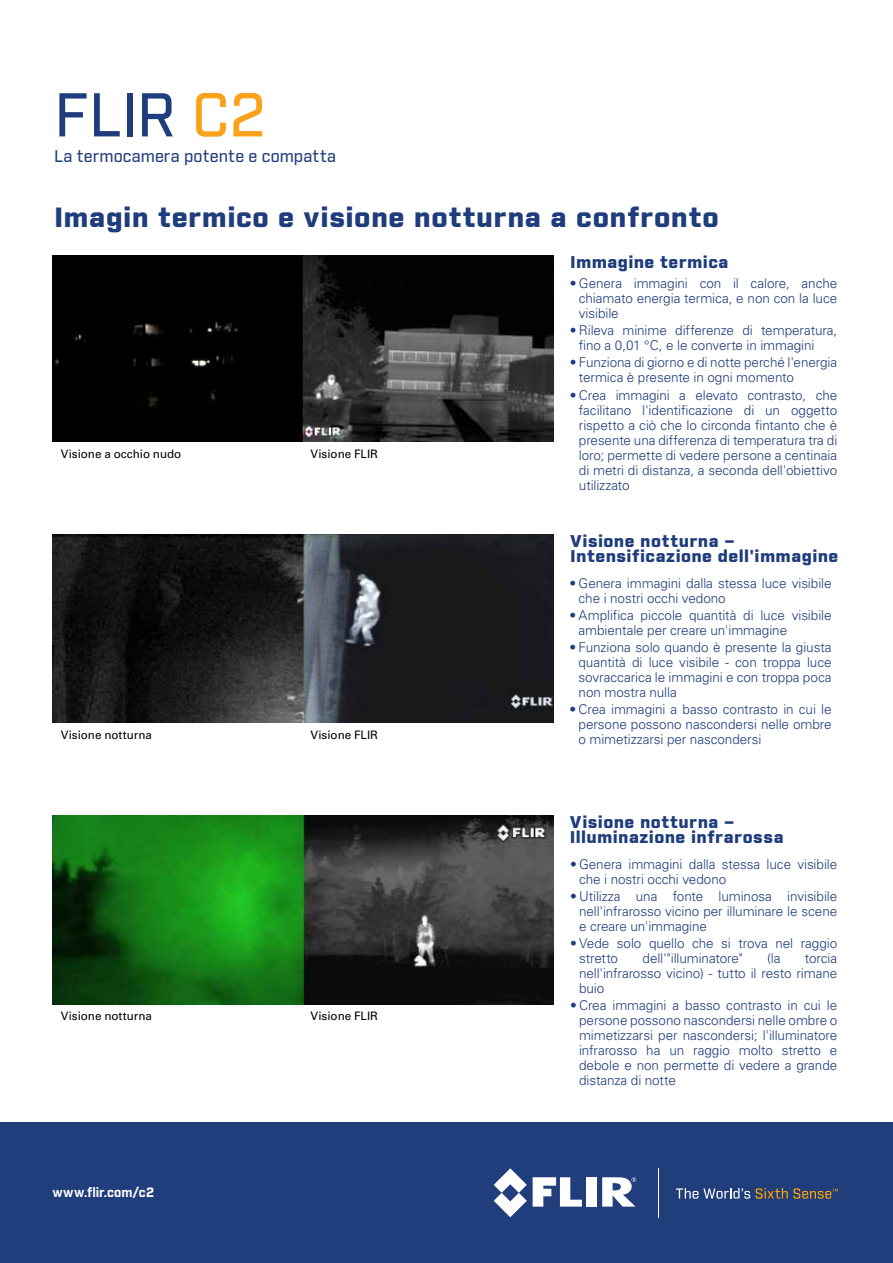
<style>
.page{position:relative;width:893px;height:1263px;background:#fff}
.page>*{position:absolute;margin:0;border:0;box-sizing:border-box;transform-origin:0 0}
.t1{font:500 60px "Industry";color:#1f3d7c}
.t2{font:900 27px "Industry";letter-spacing:.02em;color:#1f3d7c;scale:1.1 1}
.t3{font:900 16.5px/15px "Industry";letter-spacing:.025em;color:#1f3d7c;scale:1.1 1}
.t4{font:500 16.5px "Industry";letter-spacing:.01em;color:#1f3d7c}
.t5{font:300 13.5px/15px "Univers LT Std";letter-spacing:-.005em;color:#1f3d7c;text-align:justify}
.t6{font:700 13.2px "Industry";letter-spacing:.005em;color:#fff}
.t7{font:11.7px "Univers LT Std";color:#000}
.s1{color:#faa21b}
</style>
<div class="page">
<img style="left:53px;top:256px;width:501px;height:186px">
<img style="left:53px;top:535px;width:501px;height:188px">
<img style="left:53px;top:816px;width:501px;height:188px">
<div style="left:0;top:1123px;width:893px;height:140px;background:#203d7c"></div>
<svg style="left:533px;top:1177px;width:49px;height:30px"></svg>
<div style="left:587px;top:1177px;width:10px;height:29px;background:#fff"></div>
<svg style="left:494px;top:1168px;width:33px;height:49px"></svg>
<svg style="left:602px;top:1177px;width:34px;height:29px"></svg>
<svg style="left:676px;top:1188px;width:74px;height:10px"></svg>
<svg style="left:756px;top:1188px;width:82px;height:10px"></svg>
<hr style="left:658px;top:1168px;width:1px;height:49px;background:#fff">
<h1 class="t1" style="left:54px;top:79px;width:213px">FLIR <span class="s1">C2</span></h1>
<p class="t4" style="left:54px;top:146px;width:284px">La termocamera potente e compatta</p>
<h2 class="t2" style="left:54px;top:201px;width:606px">Imagin termico e visione notturna a confronto</h2>
<p class="t3" style="left:570px;top:256px;width:146px">Immagine termica</p>
<p class="t7" style="left:61px;top:446px;width:122px">Visione a occhio nudo</p>
<p class="t7" style="left:310px;top:446px;width:69px">Visione FLIR</p>
<p class="t5" style="left:579px;top:276px;width:260px;text-indent:-9px">• Genera immagini con il calore, anche chiamato energia termica, e non con la luce visibile</p>
<p class="t5" style="left:579px;top:323px;width:260px;text-indent:-9px">• Rileva minime differenze di temperatura, fino a 0,01 °C, e le converte in immagini</p>
<p class="t5" style="left:579px;top:355px;width:260px;text-indent:-9px">• Funziona di giorno e di notte perché l'energia termica è presente in ogni momento</p>
<p class="t5" style="left:579px;top:387px;width:260px;text-indent:-9px">• Crea immagini a elevato contrasto, che facilitano l'identificazione di un oggetto rispetto a ciò che lo circonda fintanto che è presente una differenza di temperatura tra di loro; permette di vedere persone a centinaia di metri di distanza, a seconda dell'obiettivo utilizzato</p>
<p class="t3" style="left:570px;top:535px;width:245px">Visione notturna –<br>Intensificazione dell'immagine</p>
<p class="t7" style="left:61px;top:727px;width:93px">Visione notturna</p>
<p class="t7" style="left:310px;top:727px;width:69px">Visione FLIR</p>
<p class="t5" style="left:579px;top:576px;width:255px;text-indent:-9px">• Genera immagini dalla stessa luce visibile che i nostri occhi vedono</p>
<p class="t5" style="left:579px;top:608px;width:255px;text-indent:-9px">• Amplifica piccole quantità di luce visibile ambientale per creare un'immagine</p>
<p class="t5" style="left:579px;top:640px;width:255px;text-indent:-9px">• Funziona solo quando è presente la giusta quantità di luce visibile - con troppa luce sovraccarica le immagini e con troppa poca non mostra nulla</p>
<p class="t5" style="left:579px;top:702px;width:255px;text-indent:-9px">• Crea immagini a basso contrasto in cui le persone possono nascondersi nelle ombre o mimetizzarsi per nascondersi</p>
<p class="t3" style="left:570px;top:815px;width:196px">Visione notturna –<br>Illuminazione infrarossa</p>
<p class="t7" style="left:61px;top:1009px;width:93px">Visione notturna</p>
<p class="t7" style="left:310px;top:1009px;width:69px">Visione FLIR</p>
<p class="t5" style="left:579px;top:856px;width:260px;text-indent:-9px">• Genera immagini dalla stessa luce visibile che i nostri occhi vedono</p>
<p class="t5" style="left:579px;top:888px;width:260px;text-indent:-9px">• Utilizza una fonte luminosa invisibile nell'infrarosso vicino per illuminare le scene e creare un'immagine</p>
<p class="t5" style="left:579px;top:935px;width:260px;text-indent:-9px">• Vede solo quello che si trova nel raggio stretto</p>
<p class="t5" style="left:579px;top:950px;width:260px;text-indent:226px">torcia nell'infrarosso vicino) - tutto il resto rimane buio</p>
<p class="t5" style="left:579px;top:998px;width:260px;text-indent:-9px">• Crea immagini a basso contrasto in cui le persone possono nascondersi nelle ombre o mimetizzarsi per nascondersi; l'illuminatore infrarosso ha un raggio molto stretto e debole e non permette di vedere a grande distanza di notte</p>
<p class="t5" style="left:642px;top:950px;width:102px">dell'"illuminatore"</p>
<p class="t5" style="left:767px;top:950px;width:15px">(la</p>
<p class="t6" style="left:53px;top:1184px;width:103px">www.flir.com/c2</p>
</div>
